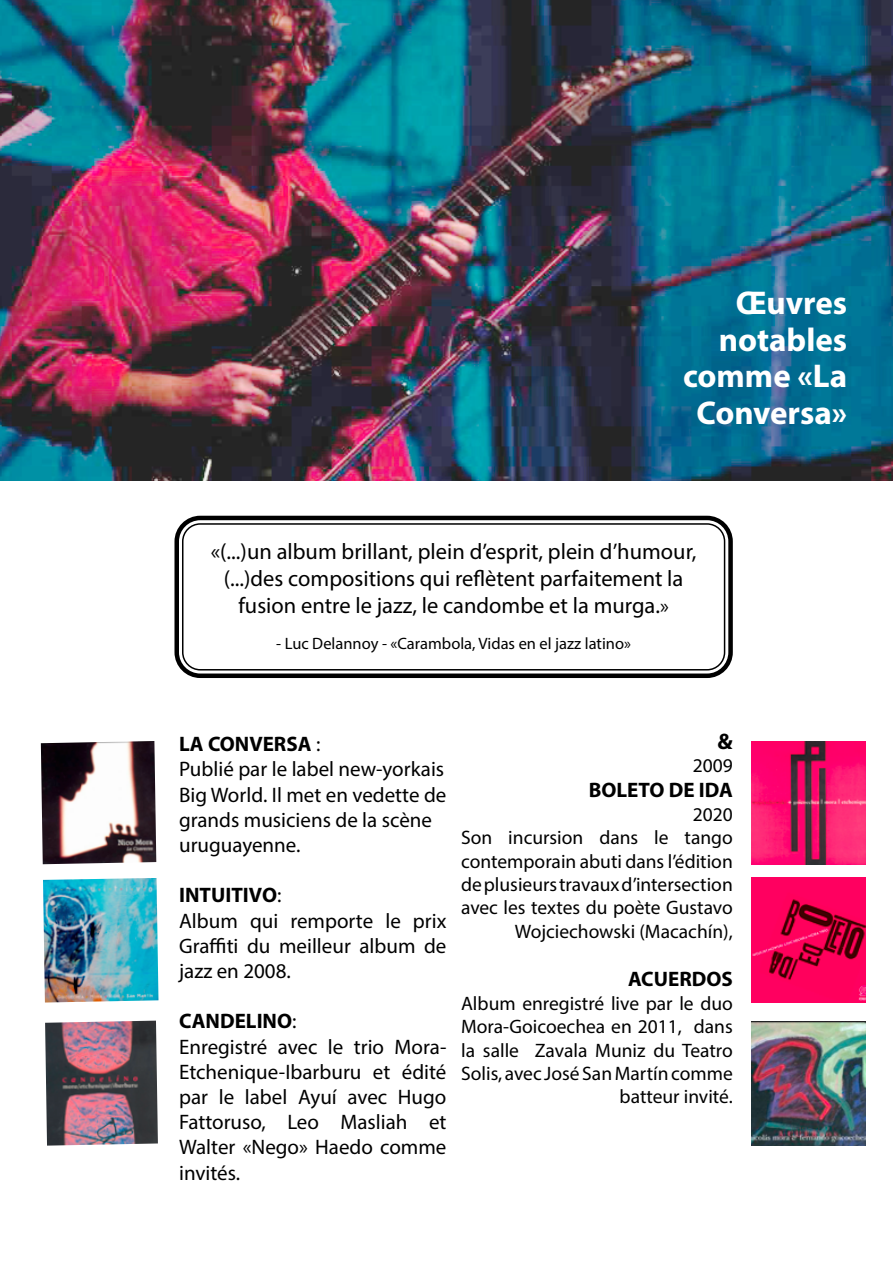
<style>
.page{position:relative;width:893px;height:1263px;background:#fff}
.page>*{position:absolute;margin:0;border:0;box-sizing:border-box;transform-origin:0 0}
.t1{font:700 33px/36.6px "Myriad Pro";color:#fff;text-align:right}
.t2{font:22.5px/27px "Myriad Variable Concept";color:#000;text-align:center}
.t3{font:700 22.5px "Myriad Pro";color:#000}
.t4{font:21px/25.2px "Myriad Pro";color:#000}
.t5{font:700 21px "Myriad Pro";color:#000}
.t6{font:19.5px/23.4px "Myriad Pro";color:#000;text-align:right}
.t7{font:16.5px "Myriad Variable Concept";color:#000}
.s1{font-size:21px}
.s2{font-weight:700}
</style>
<div class="page">
<img style="left:43px;top:878px;width:115px;height:124px">
<img style="left:45px;top:1020px;width:113px;height:125px">
<img style="left:41px;top:741px;width:115px;height:123px">
<div style="left:174px;top:516px;width:559px;height:162px;border:4px solid #000;border-radius:24px"></div>
<div style="left:182px;top:523px;width:543px;height:147px;border:2px solid #000;border-radius:18px"></div>
<img style="left:0;top:0;width:893px;height:481px">
<img style="left:752px;top:1021px;width:114px;height:124px">
<img style="left:752px;top:741px;width:114px;height:123px">
<img style="left:752px;top:877px;width:114px;height:125px">
<h1 class="t1" style="left:683px;top:283px;width:166px">Œuvres notables comme «La<br>Conversa»</h1>
<p class="t2" style="left:211px;top:537px;width:487px">«(...)un album brillant, plein d’esprit, plein d’humour, (...)des compositions qui reflètent parfaitement la fusion entre le jazz, le candombe et la murga.<span class="s1">»</span></p>
<p class="t7" style="left:276px;top:633px;width:356px">- Luc Delannoy - «Carambola, Vidas en el jazz latino»</p>
<p class="t4" style="left:179px;top:731px;width:269px"><span class="s2">LA CONVERSA</span> :<br>Publié par le label new-yorkais<br>Big World. Il met en vedette de grands musiciens de la scène uruguayenne.</p>
<p class="t4" style="left:179px;top:882px;width:269px"><span class="s2">INTUITIVO</span>:<br>Album qui remporte le prix<br>Graffiti du meilleur album de jazz en 2008.</p>
<p class="t4" style="left:179px;top:1008px;width:269px"><span class="s2">CANDELINO</span>:<br>Enregistré avec le trio Mora-<br>Etchenique-Ibarburu et édité par le label Ayuí avec Hugo<br>Fattoruso, Leo Masliah et<br>Walter «Nego» Haedo comme invités.</p>
<p class="t3" style="left:718px;top:726px;width:17px">&amp;</p>
<p class="t6" style="left:693px;top:754px;width:42px">2009</p>
<p class="t5" style="left:589px;top:777px;width:146px">BOLETO DE IDA</p>
<p class="t6" style="left:461px;top:802px;width:273px">2020<br>Son incursion dans le tango contemporain abuti dans l’édition de plusieurs travaux d’intersection avec les textes du poète Gustavo<br>Wojciechowski (Macachín),</p>
<p class="t5" style="left:628px;top:966px;width:106px">ACUERDOS</p>
<p class="t6" style="left:461px;top:991px;width:273px">Album enregistré live par le duo<br>Mora-Goicoechea en 2011, dans la salle Zavala Muniz du Teatro<br>Solis, avec José San Martín comme batteur invité.</p>
</div>
